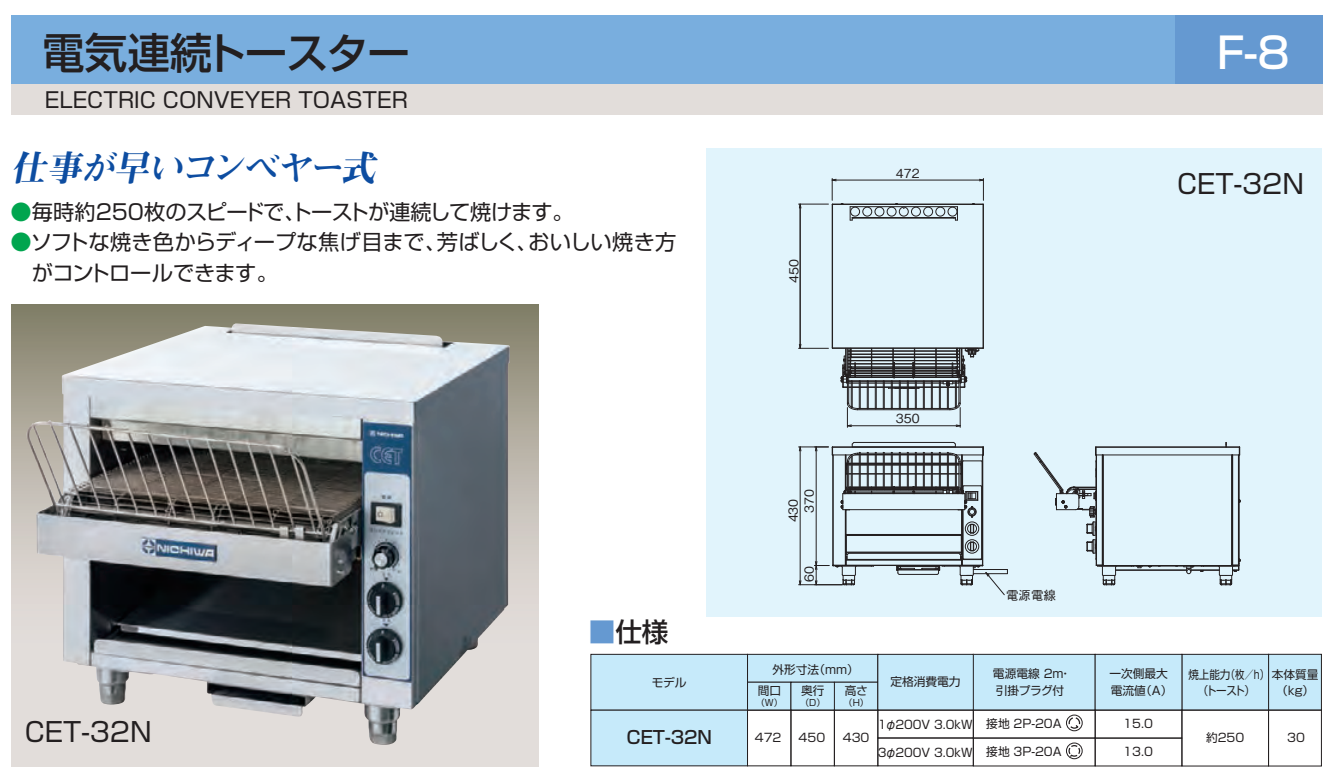
<style>
.page{position:relative;width:1337px;height:780px;background:#fff}
.page>*{position:absolute;margin:0;border:0;box-sizing:border-box;transform-origin:0 0}
.t1{font:500 42.5px "Shin Go Pro";letter-spacing:-.03em;color:#231f20}
.t2{font:500 42.5px "Shin Go Pro";color:#fff}
.t3{font:italic 35.5px "Midashi Min Pro MA31";color:#0d4da1}
.t4{font:26.5px "Shin Go Pro";color:#231f20}
.t5{font:500 26.5px "Shin Go Pro";color:#231f20}
.t6{font:21.25px/30px "Shin Go Pro";color:#231f20}
.t7{font:21.25px "Shin Go Pro";letter-spacing:-.03em;color:#231f20}
.t8{font:500 17.75px "Shin Go Pro";color:#231f20}
.t9{font:500 12.5px/16px "Gothic BBB Pro";color:#231f20}
.t10{font:11.75px/16.5px "Shin Go Pro";color:#231f20}
.t11{font:11.75px/16.5px "Shin Go Pro";color:#231f20;scale:.9 1}
.t12{font:8.75px "Shin Go Pro";color:#231f20}
.s1{color:#00a54f}
.s2{color:#6599d1}
</style>
<div class="page">
<div style="left:11px;top:16px;width:1311px;height:68px;background:#79aede"></div>
<div style="left:11px;top:84px;width:1311px;height:31px;background:#e2ddda"></div>
<div style="left:1175px;top:16px;width:147px;height:68px;background:#6599d1"></div>
<div style="left:706px;top:148px;width:615px;height:468px;background:#e1f4fc"></div>
<svg style="left:798px;top:579px;width:4px;height:7px"></svg>
<hr style="left:799px;top:447px;width:1px;height:137px;background:#231f20">
<hr style="left:798px;top:446px;width:30px;height:1px;background:#231f20">
<hr style="left:798px;top:584px;width:44px;height:1px;background:#231f20">
<hr style="left:798px;top:348px;width:30px;height:1px;background:#231f20">
<hr style="left:798px;top:203px;width:30px;height:1px;background:#231f20">
<hr style="left:832px;top:179px;width:151px;height:1px;background:#231f20">
<div style="left:911px;top:207px;width:10px;height:9px;border:1px solid #231f20;border-radius:50%"></div>
<div style="left:886px;top:207px;width:10px;height:9px;border:1px solid #231f20;border-radius:50%"></div>
<div style="left:899px;top:207px;width:9px;height:9px;border:1px solid #231f20;border-radius:50%"></div>
<div style="left:874px;top:207px;width:10px;height:9px;border:1px solid #231f20;border-radius:50%"></div>
<div style="left:862px;top:207px;width:10px;height:9px;border:1px solid #231f20;border-radius:50%"></div>
<div style="left:850px;top:207px;width:10px;height:9px;border:1px solid #231f20;border-radius:50%"></div>
<div style="left:923px;top:207px;width:10px;height:9px;border:1px solid #231f20;border-radius:50%"></div>
<div style="left:935px;top:207px;width:10px;height:9px;border:1px solid #231f20;border-radius:50%"></div>
<div style="left:947px;top:207px;width:10px;height:9px;border:1px solid #231f20;border-radius:50%"></div>
<hr style="left:832px;top:348px;width:151px;height:1px;background:#231f20">
<hr style="left:850px;top:206px;width:107px;height:1px;background:#231f20">
<hr style="left:832px;top:347px;width:151px;height:1px;background:#231f20">
<hr style="left:832px;top:204px;width:1px;height:144px;background:#231f20">
<hr style="left:831px;top:204px;width:1px;height:144px;background:#231f20">
<hr style="left:832px;top:204px;width:151px;height:1px;background:#231f20">
<hr style="left:832px;top:203px;width:151px;height:1px;background:#231f20">
<hr style="left:982px;top:204px;width:1px;height:144px;background:#231f20">
<hr style="left:983px;top:204px;width:1px;height:144px;background:#231f20">
<svg style="left:953px;top:207px;width:5px;height:13px"></svg>
<hr style="left:854px;top:217px;width:99px;height:1px;background:#231f20">
<svg style="left:971px;top:178px;width:13px;height:26px"></svg>
<svg style="left:894px;top:203px;width:10px;height:6px"></svg>
<svg style="left:831px;top:178px;width:23px;height:42px"></svg>
<svg style="left:840px;top:347px;width:144px;height:80px"></svg>
<hr style="left:1232px;top:455px;width:1px;height:110px;background:#231f20">
<hr style="left:1095px;top:454px;width:144px;height:1px;background:#231f20">
<hr style="left:1095px;top:446px;width:144px;height:1px;background:#231f20">
<svg style="left:1238px;top:446px;width:2px;height:9px"></svg>
<hr style="left:1103px;top:565px;width:128px;height:1px;background:#231f20">
<hr style="left:1231px;top:455px;width:1px;height:110px;background:#231f20">
<hr style="left:1238px;top:455px;width:1px;height:110px;background:#231f20">
<hr style="left:1115px;top:569px;width:71px;height:1px;background:#231f20">
<svg style="left:1131px;top:557px;width:110px;height:29px"></svg>
<svg style="left:1033px;top:446px;width:84px;height:140px"></svg>
<svg style="left:814px;top:441px;width:194px;height:155px"></svg>
<hr style="left:799px;top:204px;width:1px;height:144px;background:#231f20">
<svg style="left:11px;top:304px;width:527px;height:462px;background:#bcb8ad"></svg>
<img style="left:24px;top:323px;width:486px;height:422px">
<div style="left:1268px;top:654px;width:53px;height:56px;background:#c6eafa"></div>
<div style="left:1268px;top:654px;width:53px;height:56px;border:1px solid #231f20"></div>
<div style="left:747px;top:654px;width:131px;height:28px;background:#c6eafa"></div>
<div style="left:747px;top:654px;width:131px;height:28px;border:1px solid #231f20"></div>
<div style="left:834px;top:682px;width:44px;height:28px;background:#c6eafa"></div>
<div style="left:834px;top:681px;width:44px;height:29px;border:1px solid #231f20"></div>
<div style="left:747px;top:682px;width:44px;height:28px;background:#c6eafa"></div>
<div style="left:747px;top:681px;width:44px;height:29px;border:1px solid #231f20"></div>
<div style="left:791px;top:682px;width:43px;height:28px;background:#c6eafa"></div>
<div style="left:790px;top:681px;width:44px;height:29px;border:1px solid #231f20"></div>
<div style="left:591px;top:654px;width:156px;height:56px;background:#c6eafa"></div>
<div style="left:590px;top:654px;width:158px;height:56px;border:1px solid #231f20"></div>
<div style="left:1182px;top:654px;width:86px;height:56px;background:#c6eafa"></div>
<div style="left:1181px;top:654px;width:88px;height:56px;border:1px solid #231f20"></div>
<div style="left:1268px;top:709px;width:53px;height:57px;border:1px solid #231f20"></div>
<div style="left:973px;top:654px;width:122px;height:56px;background:#c6eafa"></div>
<div style="left:973px;top:654px;width:122px;height:56px;border:1px solid #231f20"></div>
<div style="left:973px;top:709px;width:122px;height:29px;border:1px solid #231f20"></div>
<div style="left:591px;top:710px;width:156px;height:55px;background:#c6eafa"></div>
<div style="left:590px;top:709px;width:158px;height:57px;border:1px solid #231f20"></div>
<div style="left:878px;top:654px;width:95px;height:56px;background:#c6eafa"></div>
<div style="left:877px;top:654px;width:96px;height:56px;border:1px solid #231f20"></div>
<div style="left:877px;top:709px;width:96px;height:29px;border:1px solid #231f20"></div>
<div style="left:877px;top:737px;width:96px;height:29px;border:1px solid #231f20"></div>
<div style="left:1095px;top:654px;width:87px;height:56px;background:#c6eafa"></div>
<div style="left:1094px;top:654px;width:88px;height:56px;border:1px solid #231f20"></div>
<div style="left:1094px;top:709px;width:88px;height:29px;border:1px solid #231f20"></div>
<div style="left:1094px;top:737px;width:88px;height:29px;border:1px solid #231f20"></div>
<div style="left:747px;top:709px;width:44px;height:57px;border:1px solid #231f20"></div>
<div style="left:790px;top:709px;width:44px;height:57px;border:1px solid #231f20"></div>
<div style="left:834px;top:709px;width:44px;height:57px;border:1px solid #231f20"></div>
<div style="left:1181px;top:709px;width:87px;height:57px;border:1px solid #231f20"></div>
<div style="left:1066px;top:714px;width:16px;height:17px;border:1px solid #231f20;border-radius:50%"></div>
<svg style="left:1068px;top:716px;width:12px;height:13px"></svg>
<div style="left:973px;top:737px;width:122px;height:29px;border:1px solid #231f20"></div>
<div style="left:1066px;top:742px;width:16px;height:17px;border:1px solid #231f20;border-radius:50%"></div>
<svg style="left:1067px;top:744px;width:13px;height:14px"></svg>
<h1 class="t1" style="left:42px;top:18px;width:369px">電気連続トースター</h1>
<h3 class="t6" style="left:45px;top:82px;width:364px">ELECTRIC CONVEYER TOASTER</h3>
<h2 class="t3" style="left:11px;top:140px;width:375px">仕事が早いコンベヤー式</h2>
<h3 class="t7" style="left:11px;top:195px;width:565px"><span class="s1">●</span>毎時約250枚のスピードで、トーストが連続して焼けます。</h3>
<h3 class="t6" style="left:32px;top:225px;width:646px;text-indent:-21px"><span class="s1">●</span>ソフトな焼き色からディープな焦げ目まで、芳ばしく、おいしい焼き方がコントロールできます。</h3>
<h3 class="t5" style="left:589px;top:610px;width:81px"><span class="s2">■</span>仕様</h3>
<p class="t9" style="left:784px;top:283px;width:25px;rotate:-90deg">450</p>
<p class="t9" style="left:783px;top:512px;width:25px;text-indent:-10px;rotate:-90deg">430<br>370</p>
<p class="t9" style="left:799px;top:581px;width:17px;rotate:-90deg">60</p>
<p class="t9" style="left:896px;top:164px;width:25px">472</p>
<p class="t9" style="left:896px;top:409px;width:25px">350</p>
<p class="t9" style="left:1006px;top:585px;width:51px">電源電線</p>
<h1 class="t2" style="left:1217px;top:18px;width:74px">F-8</h1>
<h3 class="t4" style="left:1177px;top:163px;width:128px">CET-32N</h3>
<h3 class="t4" style="left:25px;top:710px;width:128px">CET-32N</h3>
<p class="t10" style="left:772px;top:660px;width:88px">外形寸法（mm）</p>
<p class="t11" style="left:1276px;top:664px;width:49px;text-indent:-88px">焼上能力（枚／h）本体質量（ｋｇ）</p>
<p class="t10" style="left:652px;top:672px;width:36px">モデル</p>
<p class="t10" style="left:993px;top:664px;width:80px">電源電線 2m・引掛プラグ付</p>
<p class="t10" style="left:878px;top:714px;width:96px">1φ200V 3.0kW</p>
<p class="t10" style="left:1109px;top:664px;width:64px">一次側最大電流値（A）</p>
<p class="t10" style="left:890px;top:671px;width:72px">定格消費電力</p>
<p class="t10" style="left:801px;top:681px;width:25px">奥行</p>
<p class="t12" style="left:800px;top:695px;width:26px">（D）</p>
<p class="t10" style="left:845px;top:681px;width:25px">高さ</p>
<p class="t12" style="left:844px;top:695px;width:26px">（H）</p>
<p class="t11" style="left:1197px;top:681px;width:65px">（トースト）</p>
<p class="t10" style="left:757px;top:681px;width:25px">間口</p>
<p class="t12" style="left:756px;top:695px;width:28px">（Ｗ）</p>
<p class="t10" style="left:986px;top:714px;width:77px">接地 2P-20A</p>
<p class="t10" style="left:986px;top:742px;width:77px">接地 3P-20A</p>
<p class="t10" style="left:1123px;top:714px;width:31px">15.0</p>
<h3 class="t8" style="left:626px;top:722px;width:87px">CET-32N</h3>
<p class="t10" style="left:1206px;top:727px;width:40px">約250</p>
<p class="t10" style="left:755px;top:727px;width:28px">472</p>
<p class="t10" style="left:798px;top:727px;width:28px">450</p>
<p class="t10" style="left:843px;top:727px;width:28px">430</p>
<p class="t10" style="left:1287px;top:727px;width:19px">30</p>
<p class="t10" style="left:1123px;top:742px;width:31px">13.0</p>
<p class="t10" style="left:878px;top:742px;width:96px">3φ200V 3.0kW</p>
</div>
